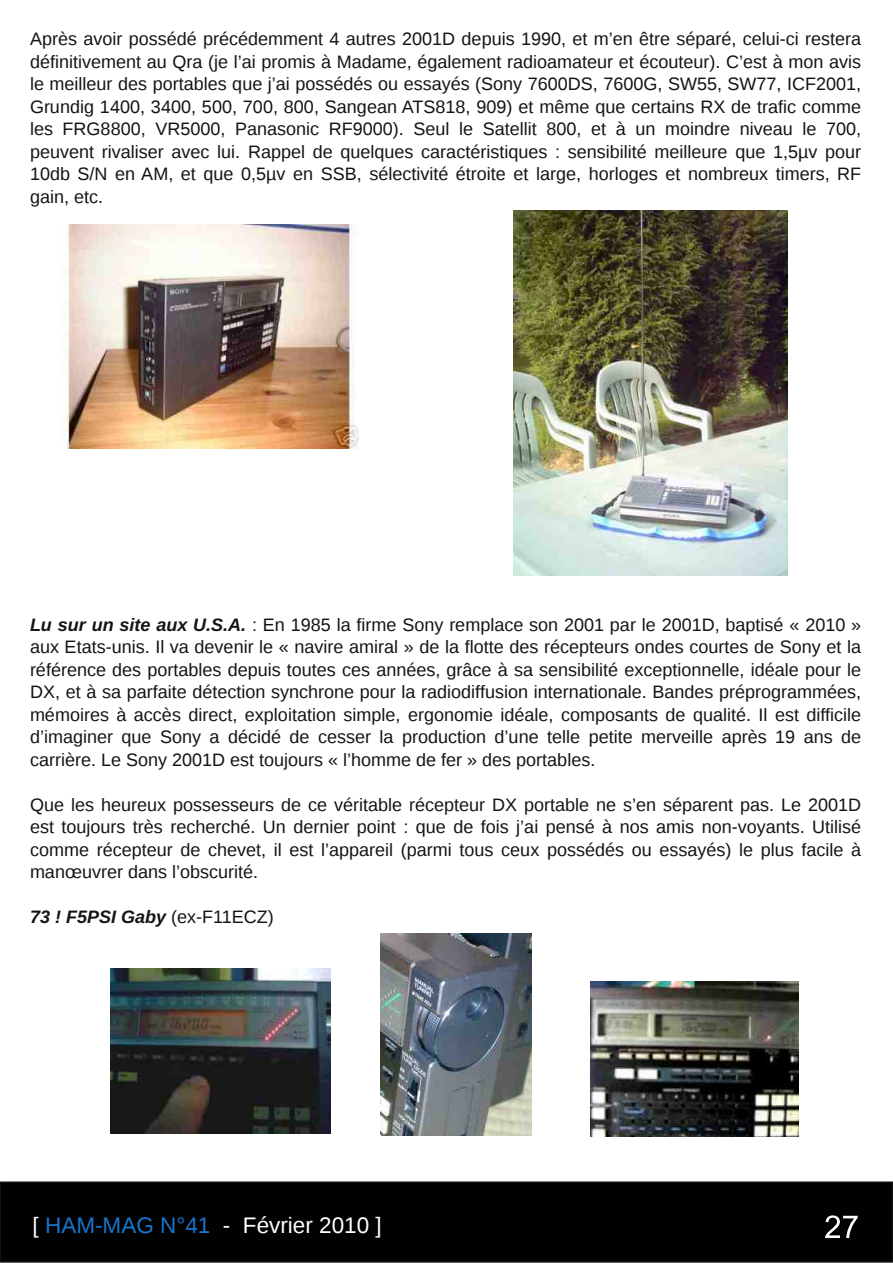
<style>
.page{position:relative;width:893px;height:1263px;background:#fff}
.page>*{position:absolute;margin:0;border:0;box-sizing:border-box;transform-origin:0 0}
.t1{font:22.5px "Liberation Sans";color:#fff}
.t2{font:18px/22.5px "Liberation Sans";color:#161413;text-align:justify}
.t3{font:italic 700 18px "Liberation Sans";color:#161413}
.s1{font-weight:700;font-style:italic}
.s2{font-weight:400;font-style:normal}
.s3{color:#1775cd}
</style>
<div class="page">
<div style="left:0;top:1182px;width:892px;height:80px;background:#010101"></div>
<div style="left:0;top:1181px;width:893px;height:82px;border:2px solid #161413"></div>
<svg style="left:825px;top:1215px;width:33px;height:23px"></svg>
<img style="left:61px;top:224px;width:298px;height:224px">
<img style="left:514px;top:210px;width:274px;height:366px">
<img style="left:110px;top:968px;width:221px;height:166px">
<img style="left:380px;top:933px;width:152px;height:202px">
<img style="left:591px;top:981px;width:207px;height:156px">
<p class="t2" style="left:30px;top:28px;width:833px">Après avoir possédé précédemment 4 autres 2001D depuis 1990, et m’en être séparé, celui-ci restera définitivement au Qra (je l’ai promis à Madame, également radioamateur et écouteur). C’est à mon avis le meilleur des portables que j’ai possédés ou essayés (Sony 7600DS, 7600G, SW55, SW77, ICF2001, Grundig 1400, 3400, 500, 700, 800, Sangean ATS818, 909) et même que certains RX de trafic comme les FRG8800, VR5000, Panasonic RF9000). Seul le Satellit 800, et à un moindre niveau le 700, peuvent rivaliser avec lui. Rappel de quelques caractéristiques : sensibilité meilleure que 1,5µv pour 10db S/N en AM, et que 0,5µv en SSB, sélectivité étroite et large, horloges et nombreux timers, RF gain, etc.</p>
<p class="t2" style="left:30px;top:613px;width:833px"><span class="s1">Lu sur un site aux U.S.A.</span> : En 1985 la firme Sony remplace son 2001 par le 2001D, baptisé « 2010 » aux Etats-unis. Il va devenir le « navire amiral » de la flotte des récepteurs ondes courtes de Sony et la référence des portables depuis toutes ces années, grâce à sa sensibilité exceptionnelle, idéale pour le DX, et à sa parfaite détection synchrone pour la radiodiffusion internationale. Bandes préprogrammées, mémoires à accès direct, exploitation simple, ergonomie idéale, composants de qualité. Il est difficile d’imaginer que Sony a décidé de cesser la production d’une telle petite merveille après 19 ans de carrière. Le Sony 2001D est toujours « l’homme de fer » des portables.</p>
<p class="t2" style="left:30px;top:793px;width:833px">Que les heureux possesseurs de ce véritable récepteur DX portable ne s’en séparent pas. Le 2001D est toujours très recherché. Un dernier point : que de fois j’ai pensé à nos amis non-voyants. Utilisé comme récepteur de chevet, il est l’appareil (parmi tous ceux possédés ou essayés) le plus facile à manœuvrer dans l’obscurité.</p>
<p class="t3" style="left:30px;top:906px;width:245px">73 ! F5PSI Gaby <span class="s2">(ex-F11ECZ)</span></p>
<p class="t1" style="left:33px;top:1212px;width:351px">[ <span class="s3">HAM-MAG N°41</span> - Février 2010 ]</p>
</div>
